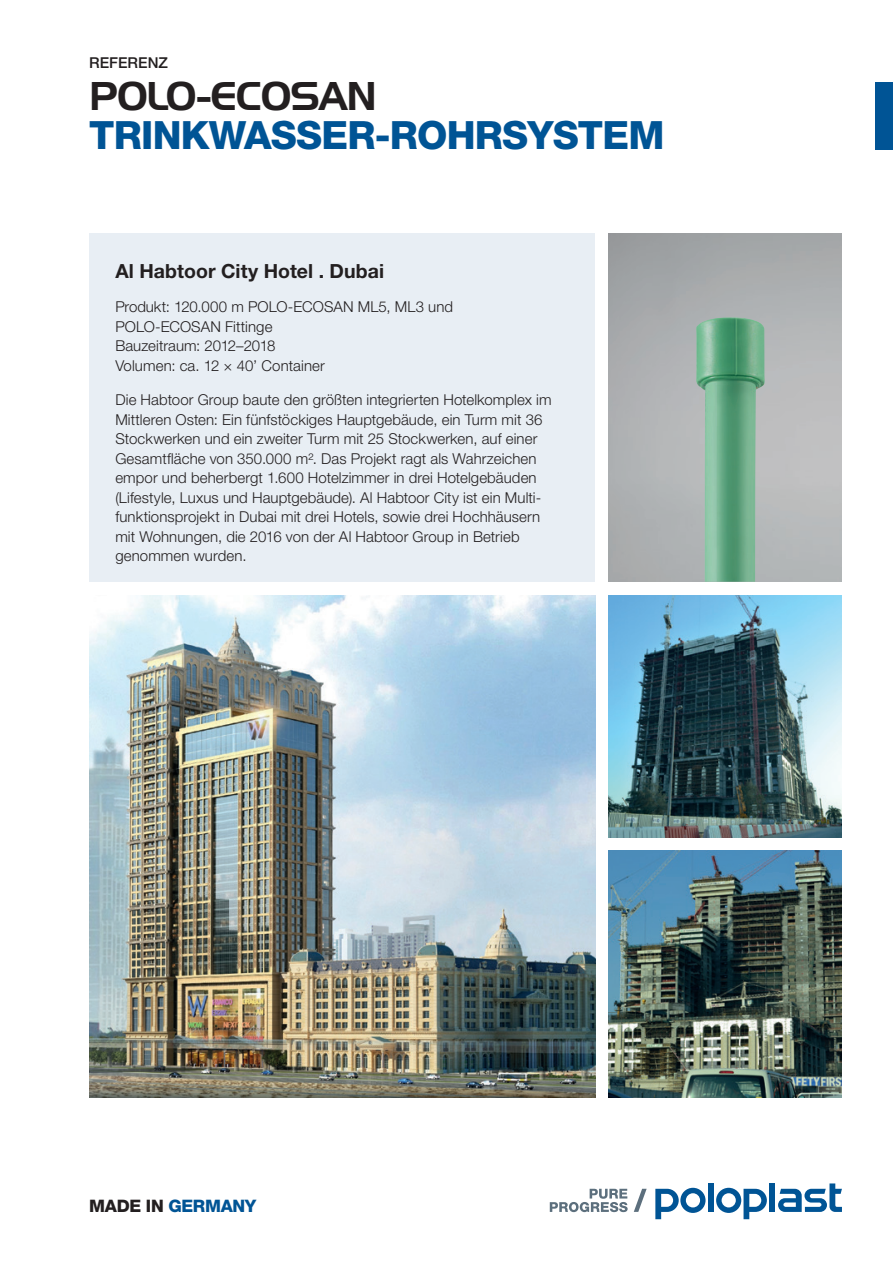
<style>
.page{position:relative;width:893px;height:1263px;background:#fff}
.page>*{position:absolute;margin:0;border:0;box-sizing:border-box;transform-origin:0 0}
.t1{font:800 39px "Helvetica Neue LT Pro";letter-spacing:-.02em;color:#005495}
.t2{font:39px "Handel Gothic BT";letter-spacing:-.02em;color:#231f20}
.t3{font:700 19.5px "Helvetica Neue LT Pro";letter-spacing:.005em;color:#231f20}
.t4{font:800 17.25px "Helvetica Neue LT Pro";letter-spacing:-.02em;color:#005495}
.t5{font:300 15px/19.5px "Helvetica Neue LT Pro";letter-spacing:.005em;color:#231f20}
.t6{font:500 15px "Helvetica Neue LT Pro";color:#231f20}
.s1{color:#231f20}
</style>
<div class="page">
<img style="left:89px;top:595px;width:506px;height:502px">
<img style="left:608px;top:595px;width:234px;height:243px">
<img style="left:608px;top:850px;width:234px;height:247px">
<div style="left:876px;top:82px;width:17px;height:67px;background:#005495"></div>
<div style="left:769px;top:1183px;width:6px;height:29px;background:#005495"></div>
<svg style="left:716px;top:1188px;width:51px;height:31px"></svg>
<div style="left:708px;top:1183px;width:6px;height:29px;background:#005495"></div>
<svg style="left:778px;top:1183px;width:64px;height:29px"></svg>
<svg style="left:655px;top:1188px;width:50px;height:31px"></svg>
<svg style="left:634px;top:1189px;width:13px;height:23px"></svg>
<svg style="left:550px;top:1189px;width:78px;height:23px"></svg>
<div style="left:89px;top:233px;width:506px;height:349px;background:#e8eef4"></div>
<img style="left:696px;top:317px;width:69px;height:265px">
<p class="t6" style="left:89px;top:54px;width:80px">REFERENZ</p>
<h1 class="t2" style="left:89px;top:73px;width:289px">POLO-ECOSAN</h1>
<h1 class="t1" style="left:89px;top:112px;width:577px">TRINKWASSER-ROHRSYSTEM</h1>
<h2 class="t3" style="left:115px;top:258px;width:270px">Al Habtoor City Hotel . Dubai</h2>
<p class="t5" style="left:115px;top:297px;width:339px">Produkt: 120.000 m POLO-ECOSAN ML5, ML3 und<br>POLO-ECOSAN Fittinge<br>Bauzeitraum: 2012–2018<br>Volumen: ca. 12 × 40’ Container</p>
<p class="t5" style="left:115px;top:390px;width:438px">Die Habtoor Group baute den größten integrierten Hotelkomplex im Mittleren Osten: Ein fünfstöckiges Hauptgebäude, ein Turm mit 36<br>Stockwerken und ein zweiter Turm mit 25 Stockwerken, auf einer Gesamtfläche von 350.000 m². Das Projekt ragt als Wahrzeichen empor und beherbergt 1.600 Hotelzimmer in drei Hotelgebäuden (Lifestyle, Luxus und Hauptgebäude). Al Habtoor City ist ein Multi&shy;funktionsprojekt in Dubai mit drei Hotels, sowie drei Hochhäusern mit Wohnungen, die 2016 von der Al Habtoor Group in Betrieb genommen wurden.</p>
<p class="t4" style="left:89px;top:1195px;width:169px"><span class="s1">MADE IN</span> GERMANY</p>
</div>
